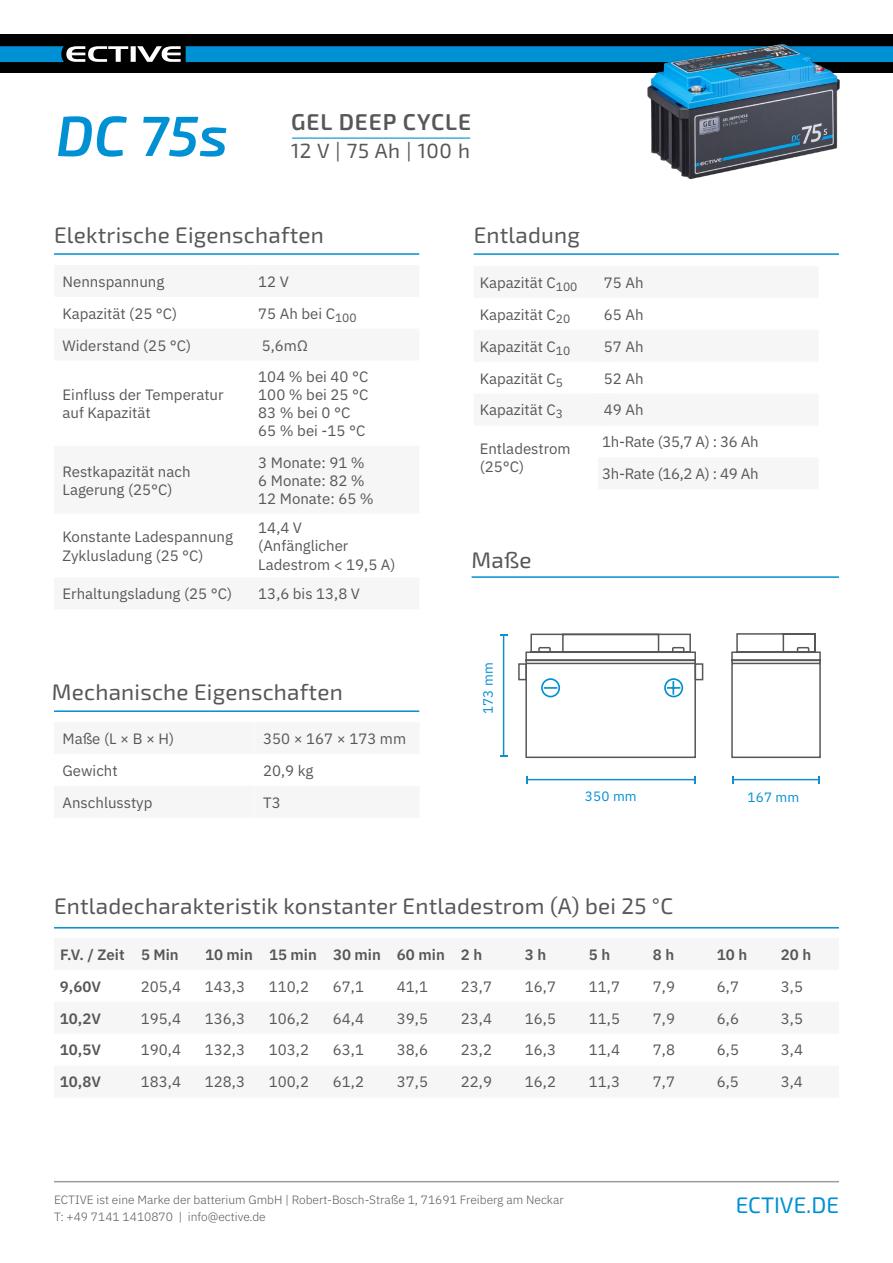
<style>
.page{position:relative;width:893px;height:1263px;background:#fff}
.page>*{position:absolute;margin:0;border:0;box-sizing:border-box;transform-origin:0 0}
.t1{font:italic 600 56.7px "Exo 2";color:#0090d4}
.t2{font:600 22.95px "Exo 2";letter-spacing:.04em;color:#575756}
.t3{font:22.5px "Exo 2";letter-spacing:.01em;color:#575756}
.t4{font:22.5px "Exo 2";color:#0090d4}
.t5{font:20.55px "Exo 2";letter-spacing:.03em;color:#575756}
.t6{font:15px/32px "IBM Plex Sans";color:#575756}
.t7{font:600 15px "IBM Plex Sans";color:#575756}
.t8{font:15px/32px "IBM Plex Sans";letter-spacing:-.02em;color:#575756}
.t9{font:13.5px "IBM Plex Sans";letter-spacing:.01em;color:#0090d4}
.t10{font:300 12px/16.5px "IBM Plex Sans";color:#575756}
</style>
<div class="page">
<div style="left:0;top:35px;width:893px;height:38px;background:#000"></div>
<svg style="left:0;top:46px;width:181px;height:16px"></svg>
<div style="left:186px;top:46px;width:707px;height:16px;background:#0090d4"></div>
<hr style="left:54px;top:1181px;width:785px;height:1px;background:#9d9d9c">
<hr style="left:54px;top:253px;width:365px;height:2px;background:#0090d4">
<hr style="left:54px;top:927px;width:785px;height:1px;background:#0090d4">
<hr style="left:472px;top:576px;width:367px;height:2px;background:#0090d4">
<hr style="left:54px;top:710px;width:365px;height:2px;background:#0090d4">
<hr style="left:474px;top:253px;width:365px;height:2px;background:#0090d4">
<hr style="left:292px;top:138px;width:178px;height:1px;background:#0090d4">
<img style="left:647px;top:34px;width:192px;height:146px">
<hr style="left:527px;top:779px;width:168px;height:1px;background:#138dcd">
<svg style="left:731px;top:633px;width:90px;height:126px"></svg>
<hr style="left:733px;top:779px;width:86px;height:1px;background:#138dcd">
<hr style="left:503px;top:635px;width:1px;height:121px;background:#138dcd">
<div style="left:518px;top:663px;width:9px;height:17px;border:2px solid #575756"></div>
<div style="left:695px;top:663px;width:8px;height:17px;border:2px solid #575756"></div>
<svg style="left:525px;top:633px;width:172px;height:126px"></svg>
<h1 class="t1" style="left:56px;top:102px;width:174px">DC 75s</h1>
<h2 class="t2" style="left:291px;top:108px;width:181px">GEL DEEP CYCLE</h2>
<h3 class="t5" style="left:291px;top:138px;width:181px">12 V | 75 Ah | 100 h</h3>
<h3 class="t3" style="left:54px;top:222px;width:271px">Elektrische Eigenschaften</h3>
<p class="t6" style="left:63px;top:264px;width:130px">Nennspannung<br>Kapazität (25 °C)<br>Widerstand (25 °C)</p>
<p class="t6" style="left:63px;top:384px;width:163px;line-height:18px">Einfluss der Temperatur auf Kapazität</p>
<p class="t6" style="left:63px;top:461px;width:130px;line-height:18px">Restkapazität nach<br>Lagerung (25°C)</p>
<p class="t6" style="left:63px;top:527px;width:172px;line-height:18px">Konstante Ladespannung<br>Zyklusladung (25 °C)</p>
<p class="t6" style="left:63px;top:577px;width:171px">Erhaltungsladung (25 °C)</p>
<p class="t6" style="left:258px;top:264px;width:112px">12 V<br>75 Ah bei C<sub>100<br></sub>5,6mΩ<br>104 % bei 40 °C</p>
<p class="t6" style="left:258px;top:384px;width:112px;line-height:18px">100 % bei 25 °C<br>83 % bei 0 °C<br>65 % bei -15 °C</p>
<p class="t6" style="left:258px;top:452px;width:117px;line-height:18px">3 Monate: 91 %<br>6 Monate: 82 %<br>12 Monate: 65 %</p>
<p class="t6" style="left:258px;top:518px;width:139px;line-height:18px">14,4 V (Anfänglicher<br>Ladestrom &lt; 19,5 A)</p>
<p class="t6" style="left:258px;top:577px;width:103px">13,6 bis 13,8 V</p>
<h3 class="t3" style="left:52px;top:679px;width:292px">Mechanische Eigenschaften</h3>
<h3 class="t3" style="left:474px;top:221px;width:108px">Entladung</h3>
<p class="t6" style="left:480px;top:265px;width:99px">Kapazität C<sub>100<br></sub>Kapazität C<sub>20<br></sub>Kapazität C<sub>10<br></sub>Kapazität C<sub>5<br></sub>Kapazität C<sub>3</sub></p>
<p class="t6" style="left:480px;top:439px;width:92px;line-height:18px">Entladestrom (25°C)</p>
<p class="t8" style="left:602px;top:265px;width:158px">75 Ah<br>65 Ah<br>57 Ah<br>52 Ah<br>49 Ah<br>1h-Rate (35,7 A) : 36 Ah<br>3h-Rate (16,2 A) : 49 Ah</p>
<h3 class="t3" style="left:472px;top:546px;width:62px">Maße</h3>
<p class="t9" style="left:478px;top:714px;width:53px;rotate:-90deg">173 mm</p>
<p class="t6" style="left:63px;top:721px;width:113px">Maße (L × B × H)<br>Gewicht<br>Anschlusstyp</p>
<p class="t6" style="left:263px;top:721px;width:144px">350 × 167 × 173 mm<br>20,9 kg<br>T3</p>
<p class="t9" style="left:585px;top:786px;width:53px">350 mm</p>
<h3 class="t3" style="left:54px;top:893px;width:621px">Entladecharakteristik konstanter Entladestrom (A) bei 25 °C</h3>
<p class="t9" style="left:748px;top:787px;width:53px">167 mm</p>
<p class="t7" style="left:60px;top:943px;width:120px">F.V. / Zeit 5 Min</p>
<p class="t7" style="left:205px;top:943px;width:279px">10 min 15 min 30 min 60 min 2 h</p>
<p class="t7" style="left:525px;top:943px;width:23px">3 h</p>
<p class="t7" style="left:589px;top:943px;width:23px">5 h</p>
<p class="t7" style="left:653px;top:943px;width:23px">8 h</p>
<p class="t7" style="left:717px;top:943px;width:32px">10 h</p>
<p class="t7" style="left:781px;top:943px;width:32px">20 h</p>
<p class="t7" style="left:60px;top:974px;width:43px">9,60V</p>
<p class="t6" style="left:141px;top:969px;width:42px">205,4</p>
<p class="t6" style="left:205px;top:969px;width:42px">143,3</p>
<p class="t6" style="left:269px;top:969px;width:42px">110,2</p>
<p class="t6" style="left:333px;top:969px;width:33px">67,1</p>
<p class="t6" style="left:397px;top:969px;width:33px">41,1</p>
<p class="t6" style="left:461px;top:969px;width:33px">23,7</p>
<p class="t6" style="left:525px;top:969px;width:33px">16,7</p>
<p class="t6" style="left:589px;top:969px;width:33px">11,7</p>
<p class="t6" style="left:653px;top:969px;width:24px">7,9</p>
<p class="t6" style="left:717px;top:969px;width:24px">6,7</p>
<p class="t6" style="left:781px;top:969px;width:24px">3,5</p>
<p class="t7" style="left:60px;top:1006px;width:43px">10,2V</p>
<p class="t6" style="left:141px;top:1001px;width:42px">195,4</p>
<p class="t6" style="left:205px;top:1001px;width:42px">136,3</p>
<p class="t6" style="left:269px;top:1001px;width:42px">106,2</p>
<p class="t6" style="left:333px;top:1001px;width:33px">64,4</p>
<p class="t6" style="left:397px;top:1001px;width:33px">39,5</p>
<p class="t6" style="left:461px;top:1001px;width:33px">23,4</p>
<p class="t6" style="left:525px;top:1001px;width:33px">16,5</p>
<p class="t6" style="left:589px;top:1001px;width:33px">11,5</p>
<p class="t6" style="left:653px;top:1001px;width:24px">7,9</p>
<p class="t6" style="left:717px;top:1001px;width:24px">6,6</p>
<p class="t6" style="left:781px;top:1001px;width:24px">3,5</p>
<p class="t7" style="left:60px;top:1038px;width:43px">10,5V</p>
<p class="t6" style="left:141px;top:1033px;width:42px">190,4</p>
<p class="t6" style="left:205px;top:1033px;width:42px">132,3</p>
<p class="t6" style="left:269px;top:1033px;width:42px">103,2</p>
<p class="t6" style="left:333px;top:1033px;width:33px">63,1</p>
<p class="t6" style="left:397px;top:1033px;width:33px">38,6</p>
<p class="t6" style="left:461px;top:1033px;width:33px">23,2</p>
<p class="t6" style="left:525px;top:1033px;width:33px">16,3</p>
<p class="t6" style="left:589px;top:1033px;width:33px">11,4</p>
<p class="t6" style="left:653px;top:1033px;width:24px">7,8</p>
<p class="t6" style="left:717px;top:1033px;width:24px">6,5</p>
<p class="t6" style="left:781px;top:1033px;width:24px">3,4</p>
<p class="t7" style="left:60px;top:1070px;width:43px">10,8V</p>
<p class="t6" style="left:141px;top:1065px;width:42px">183,4</p>
<p class="t6" style="left:205px;top:1065px;width:42px">128,3</p>
<p class="t6" style="left:269px;top:1065px;width:42px">100,2</p>
<p class="t6" style="left:333px;top:1065px;width:33px">61,2</p>
<p class="t6" style="left:397px;top:1065px;width:33px">37,5</p>
<p class="t6" style="left:461px;top:1065px;width:33px">22,9</p>
<p class="t6" style="left:525px;top:1065px;width:33px">16,2</p>
<p class="t6" style="left:589px;top:1065px;width:33px">11,3</p>
<p class="t6" style="left:653px;top:1065px;width:24px">7,7</p>
<p class="t6" style="left:717px;top:1065px;width:24px">6,5</p>
<p class="t6" style="left:781px;top:1065px;width:24px">3,4</p>
<p class="t10" style="left:54px;top:1191px;width:511px">ECTIVE ist eine Marke der batterium GmbH | Robert-Bosch-Straße 1, 71691 Freiberg am Neckar<br>T: +49 7141 1410870 | info@ective.de</p>
<h3 class="t4" style="left:736px;top:1192px;width:105px">ECTIVE.DE</h3>
</div>
